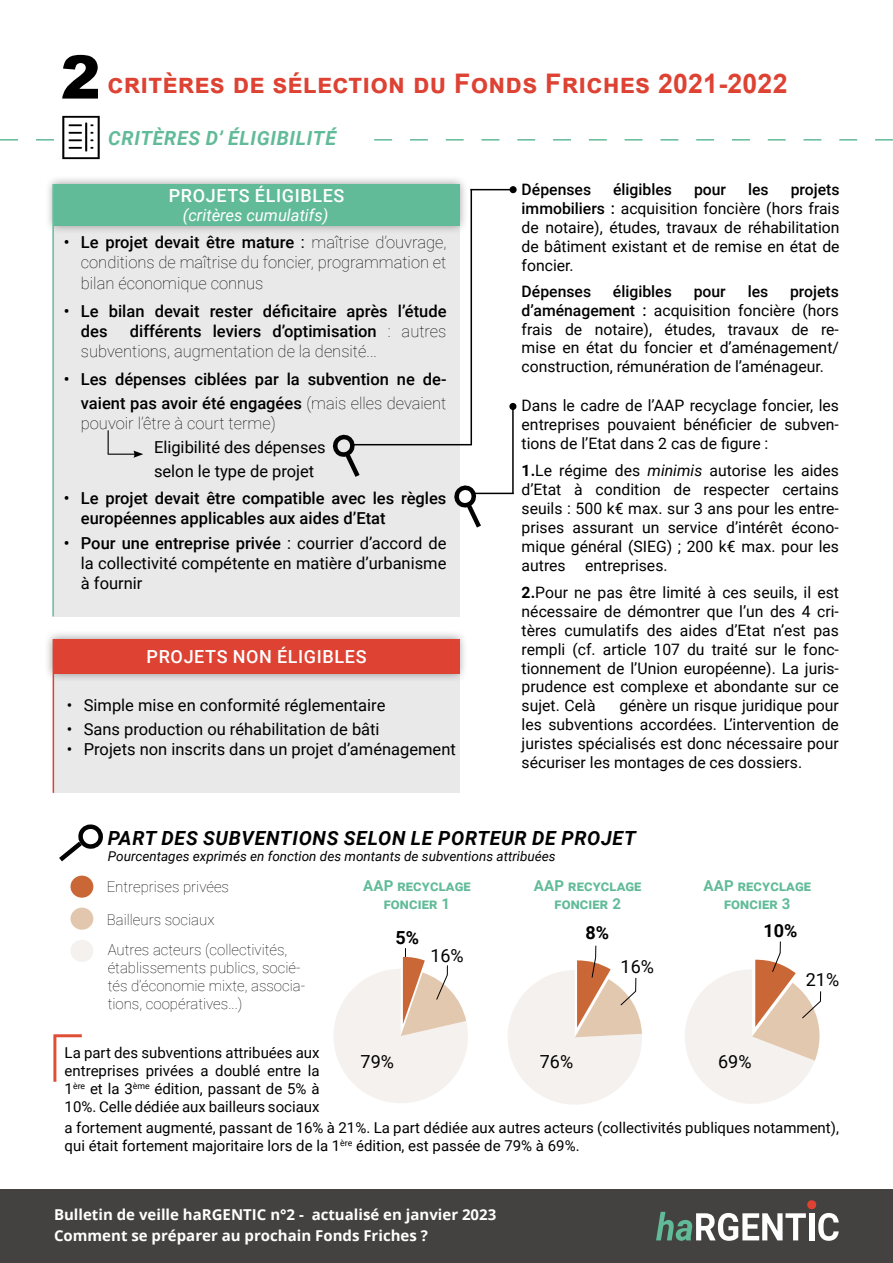
<style>
.page{position:relative;width:893px;height:1263px;background:#fff}
.page>*{position:absolute;margin:0;border:0;box-sizing:border-box;transform-origin:0 0}
.t1{font:900 60px "Arial";color:#000}
.t2{font:700 27px "Arial";letter-spacing:.01em;color:#dd4233}
.t3{font:italic 700 19.5px "Roboto";letter-spacing:.035em;color:#020203}
.t4{font:italic 700 19.5px "Roboto";letter-spacing:.035em;color:#61bb99}
.t5{font:500 18px "Roboto";letter-spacing:.035em;color:#fff}
.t6{font:18px "Roboto";color:#000}
.t7{font:700 18px "Roboto";color:#000}
.t8{font:16.5px/19.8px "Roboto";color:#000}
.t9{font:100 16.5px/20.4px "Roboto";color:#000;text-align:justify}
.t10{font:500 16.5px/19.8px "Roboto";color:#000}
.t11{font:italic 16.5px "Roboto";color:#fff}
.t12{font:15.75px/18.9px "Roboto";color:#000;text-align:justify}
.t13{font:500 15.75px "Roboto";color:#000}
.t14{font:15px/18px "Roboto";color:#000}
.t15{font:100 15px/18px "Roboto";color:#000}
.t16{font:700 15px/21px "Open Sans";color:#fff}
.t17{font:700 15px/18px "Roboto";letter-spacing:.01em;color:#61bb99;text-align:center}
.t18{font:italic 13.5px "Roboto";color:#000}
.s1{font-weight:500}
.s2{font-weight:400}
.s3{font-weight:100}
.s4{font-weight:700}
.s5{font-style:italic}
</style>
<div class="page">
<div style="left:54px;top:225px;width:405px;height:392px;background:#e9e9e9"></div>
<div style="left:45px;top:175px;width:423px;height:60px;background:#000;opacity:.39"></div>
<div style="left:54px;top:184px;width:405px;height:41px;background:#61bb99"></div>
<div style="left:54px;top:655px;width:405px;height:138px;background:#e9e9e9"></div>
<div style="left:44px;top:629px;width:425px;height:54px;background:#000;opacity:.39"></div>
<div style="left:53px;top:639px;width:406px;height:35px;background:#dd4233"></div>
<svg style="left:0;top:139px;width:54px;height:2px"></svg>
<svg style="left:374px;top:139px;width:519px;height:2px"></svg>
<div style="left:0;top:1189px;width:893px;height:74px;background:#434240"></div>
<svg style="left:656px;top:1200px;width:183px;height:41px"></svg>
<hr style="left:52px;top:184px;width:2px;height:433px;background:#61bb99">
<hr style="left:53px;top:639px;width:1px;height:154px;background:#dd4233">
<svg style="left:108px;top:430px;width:35px;height:28px"></svg>
<svg style="left:59px;top:824px;width:44px;height:38px"></svg>
<div style="left:71px;top:940px;width:22px;height:22px;background:#f4f1ee;border-radius:50%"></div>
<div style="left:71px;top:908px;width:22px;height:22px;background:#e2c7ae;border-radius:50%"></div>
<div style="left:71px;top:876px;width:22px;height:22px;background:#ca6737;border-radius:50%"></div>
<svg style="left:508px;top:946px;width:134px;height:159px"></svg>
<svg style="left:685px;top:941px;width:137px;height:163px"></svg>
<hr style="left:470px;top:189px;width:2px;height:256px;background:#000">
<hr style="left:512px;top:406px;width:2px;height:88px;background:#000">
<div style="left:509px;top:403px;width:7px;height:7px;background:#000;border-radius:50%"></div>
<svg style="left:454px;top:480px;width:31px;height:53px"></svg>
<svg style="left:332px;top:434px;width:32px;height:43px"></svg>
<hr style="left:475px;top:493px;width:39px;height:1px;background:#000">
<hr style="left:353px;top:444px;width:119px;height:1px;background:#000">
<hr style="left:470px;top:189px;width:43px;height:1px;background:#000">
<div style="left:510px;top:186px;width:7px;height:7px;background:#000;border-radius:50%"></div>
<hr style="left:53px;top:1037px;width:3px;height:45px;background:#df4f35">
<hr style="left:53px;top:1034px;width:29px;height:3px;background:#df4f35">
<img style="left:62px;top:115px;width:38px;height:45px">
<svg style="left:334px;top:948px;width:134px;height:155px"></svg>
<h1 class="t1" style="left:61px;top:34px;width:42px">2</h1>
<h2 class="t2" style="left:108px;top:64px;width:681px">critères de sélection du Fonds Friches 2021-2022</h2>
<p class="t4" style="left:108px;top:125px;width:229px">CRITÈRES D’ ÉLIGIBILITÉ</p>
<p class="t5" style="left:169px;top:183px;width:177px">PROJETS ÉLIGIBLES</p>
<p class="t9" style="left:81px;top:232px;width:367px;text-indent:-17px"><span class="s1">• Le projet devait être mature</span> <span class="s2">:</span> maîtrise d’ouvrage, conditions de maîtrise du foncier, programmation et bilan économique connus</p>
<p class="t10" style="left:81px;top:301px;width:367px;text-indent:-17px">• Le bilan devait rester déficitaire après l’étude des</p>
<p class="t11" style="left:183px;top:203px;width:147px">(critères cumulatifs)</p>
<p class="t9" style="left:81px;top:321px;width:367px;line-height:19.8px;text-indent:49px"><span class="s1">différents leviers d’optimisation</span> : autres subventions, augmentation de la densité...</p>
<p class="t10" style="left:64px;top:367px;width:384px;line-height:24px;text-align:right">• Les dépenses ciblées par la subvention ne de&shy;vaient pas avoir été engagées <span class="s3">(mais elles devaient</span></p>
<p class="t9" style="left:81px;top:412px;width:196px">pouvoir l’être à court terme)</p>
<p class="t8" style="left:154px;top:435px;width:173px;line-height:24px">Eligibilité des dépenses selon le type de projet</p>
<p class="t10" style="left:81px;top:487px;width:367px;text-indent:-17px">• Le projet devait être compatible avec les règles européennes applicables aux aides d’Etat</p>
<p class="t8" style="left:81px;top:533px;width:367px;text-align:justify;text-indent:-17px"><span class="s1">• Pour une entreprise privée</span> : courrier d’accord de la collectivité compétente en matière d’urbanisme à fournir</p>
<p class="t5" style="left:147px;top:644px;width:221px">PROJETS NON ÉLIGIBLES</p>
<p class="t8" style="left:67px;top:694px;width:320px">• Simple mise en conformité réglementaire</p>
<p class="t8" style="left:67px;top:718px;width:314px">• Sans production ou réhabilitation de bâti</p>
<p class="t8" style="left:67px;top:738px;width:391px">• Projets non inscrits dans un projet d’aménagement</p>
<p class="t13" style="left:522px;top:179px;width:71px">Dépenses</p>
<p class="t13" style="left:613px;top:179px;width:60px">éligibles</p>
<p class="t13" style="left:694px;top:179px;width:34px">pour</p>
<p class="t13" style="left:748px;top:179px;width:22px">les</p>
<p class="t12" style="left:522px;top:180px;width:319px;text-indent:269px"><span class="s1">projets immobiliers :</span> acquisition foncière (hors frais de notaire), études, travaux de réhabilitation de bâtiment existant et de remise en état de foncier.</p>
<p class="t13" style="left:522px;top:280px;width:71px">Dépenses</p>
<p class="t13" style="left:613px;top:280px;width:60px">éligibles</p>
<p class="t13" style="left:694px;top:280px;width:34px">pour</p>
<p class="t13" style="left:748px;top:280px;width:22px">les</p>
<p class="t12" style="left:522px;top:281px;width:319px;text-indent:268px"><span class="s1">projets d’aménagement :</span> acquisition foncière (hors frais de notaire), études, travaux de re&shy;mise en état du foncier et d’aménagement/ construction, rémunération de l’aménageur.</p>
<p class="t12" style="left:522px;top:395px;width:319px">Dans le cadre de l’AAP recyclage foncier, les entreprises pouvaient bénéficier de subven&shy;tions de l’Etat dans 2 cas de figure :</p>
<p class="t12" style="left:522px;top:460px;width:319px"><span class="s4">1.</span>Le régime des <span class="s5">minimis</span> autorise les aides d’Etat à condition de respecter certains seuils : 500 k€ max. sur 3 ans pour les entre&shy;prises assurant un service d’intérêt écono&shy;mique général (SIEG) ; 200 k€ max. pour les autres entreprises.</p>
<p class="t12" style="left:522px;top:582px;width:319px"><span class="s4">2.</span>Pour ne pas être limité à ces seuils, il est nécessaire de démontrer que l’un des 4 cri&shy;tères cumulatifs des aides d’Etat n’est pas rempli (cf. article 107 du traité sur le fonc&shy;tionnement de l’Union européenne). La juris&shy;prudence est complexe et abondante sur ce sujet. Celà</p>
<p class="t12" style="left:522px;top:696px;width:319px;text-indent:98px">génère un risque juridique pour les subventions accordées. L’intervention de juristes spécialisés est donc nécessaire pour sécuriser les montages de ces dossiers.</p>
<p class="t3" style="left:108px;top:824px;width:530px">PART DES SUBVENTIONS SELON LE PORTEUR DE PROJET</p>
<p class="t18" style="left:108px;top:847px;width:449px">Pourcentages exprimés en fonction des montants de subventions attribuées</p>
<p class="t15" style="left:107px;top:877px;width:124px">Entreprises privées</p>
<p class="t15" style="left:107px;top:910px;width:109px">Bailleurs sociaux</p>
<p class="t15" style="left:108px;top:940px;width:199px">Autres acteurs (collectivités, établissements publics, socié&shy;tés d’économie mixte, associa&shy;tions, coopératives...)</p>
<p class="t17" style="left:363px;top:876px;width:109px">AAP recyclage foncier 1</p>
<p class="t7" style="left:395px;top:925px;width:25px">5%</p>
<p class="t6" style="left:430px;top:943px;width:35px">16%</p>
<p class="t17" style="left:534px;top:876px;width:109px">AAP recyclage foncier 2</p>
<p class="t17" style="left:703px;top:876px;width:109px">AAP recyclage foncier 3</p>
<p class="t7" style="left:585px;top:920px;width:25px">8%</p>
<p class="t7" style="left:763px;top:918px;width:35px">10%</p>
<p class="t6" style="left:621px;top:954px;width:35px">16%</p>
<p class="t6" style="left:806px;top:967px;width:35px">21%</p>
<p class="t14" style="left:65px;top:1043px;width:256px;text-align:justify">La part des subventions attribuées aux entreprises privées a doublé entre la 1<sup>ère</sup> et la 3<sup>ème</sup> édition, passant de 5% à 10%. Celle dédiée aux bailleurs sociaux</p>
<p class="t6" style="left:540px;top:1049px;width:35px">76%</p>
<p class="t6" style="left:361px;top:1049px;width:35px">79%</p>
<p class="t6" style="left:718px;top:1049px;width:35px">69%</p>
<p class="t14" style="left:65px;top:1118px;width:776px">a fortement augmenté, passant de 16% à 21%. La part dédiée aux autres acteurs (collectivités publiques notamment), qui était fortement majoritaire lors de la 1<sup>ère</sup> édition, est passée de 79% à 69%.</p>
<p class="t16" style="left:54px;top:1204px;width:444px">Bulletin de veille haRGENTIC n°2 - actualisé en janvier 2023<br>Comment se préparer au prochain Fonds Friches ?</p>
</div>
